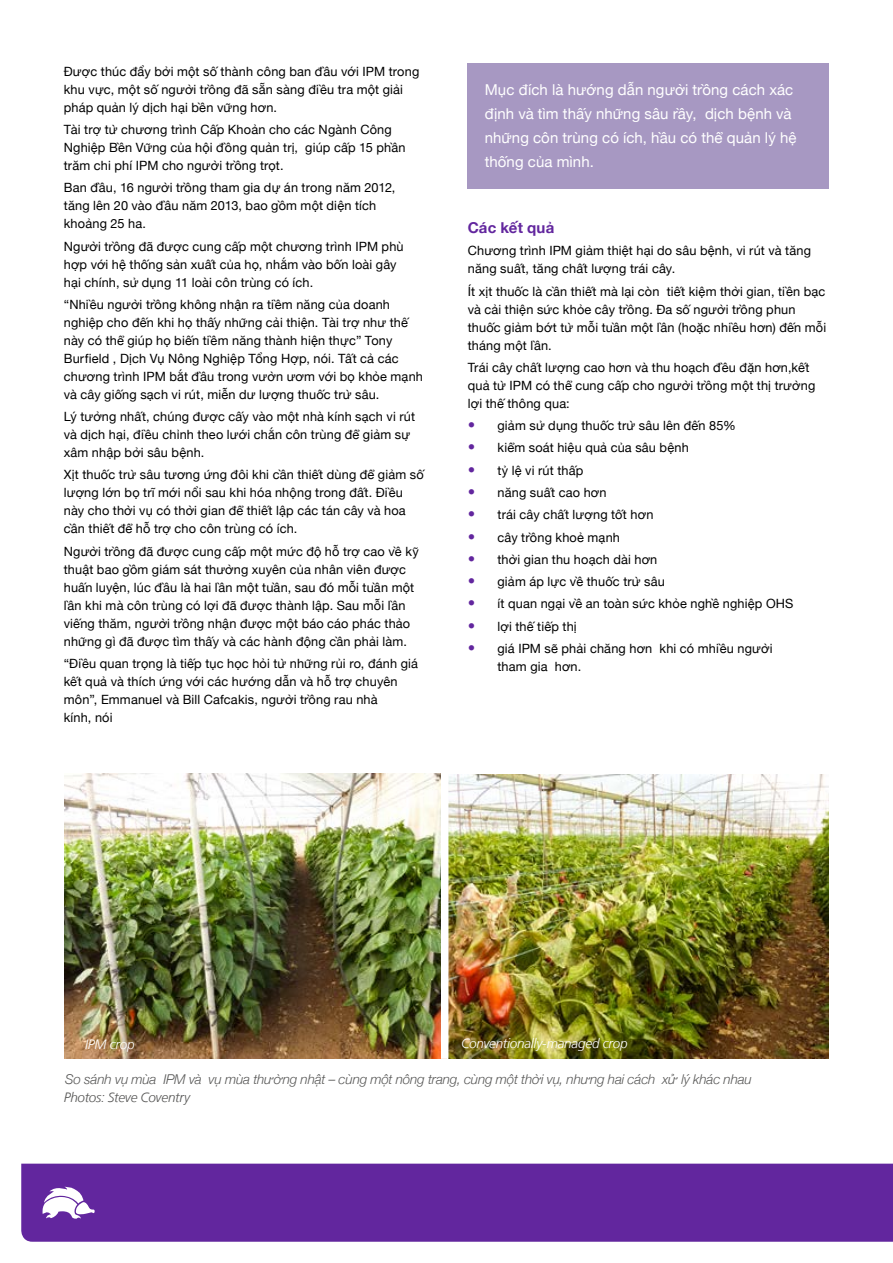
<style>
.page{position:relative;width:893px;height:1263px;background:#fff}
.page>*{position:absolute;margin:0;border:0;box-sizing:border-box;transform-origin:0 0}
.Pull_out_box_heading{font:15px/24px "Helvetica Neue";letter-spacing:.005em;color:#fff}
.t1{font:700 15px "Helvetica Neue";letter-spacing:.01em;color:#62269e}
.t2{font:italic 300 13.5px "Helvetica Neue";letter-spacing:-.015em;color:#575756}
.t3{font:italic 300 13.5px "Frutiger LT Com";letter-spacing:-.015em;color:#fff}
.t4{font:italic 300 13.5px "Frutiger LT Com";letter-spacing:-.02em;color:#575756}
.Body_Black{font:12.75px/18px "Helvetica Neue";letter-spacing:.015em;color:#000}
.s1{font-family:"Frutiger LT Com";font-weight:700;font-size:15px;color:#62269e}
</style>
<div class="page">
<div style="left:21px;top:1163px;width:872px;height:79px;background:#62269e"></div>
<svg style="left:43px;top:1187px;width:52px;height:32px"></svg>
<img style="left:64px;top:774px;width:377px;height:284px">
<div style="left:468px;top:64px;width:361px;height:125px;background:#a798c2"></div>
<img style="left:448px;top:775px;width:381px;height:284px">
<p class="Body_Black" style="left:64px;top:61px;width:357px">Được thúc đẩy bởi một số thành công ban đầu với IPM trong khu vực, một số người trồng đã sẵn sàng điều tra một giải pháp quản lý dịch hại bền vững hơn.</p>
<p class="Body_Black" style="left:64px;top:120px;width:343px">Tài trợ từ chương trình Cấp Khoản cho các Ngành Công<br>Nghiệp Bền Vững của hội đồng quản trị, giúp cấp 15 phần trăm chi phí IPM cho người trồng trọt.</p>
<p class="Body_Black" style="left:64px;top:178px;width:333px">Ban đầu, 16 người trồng tham gia dự án trong năm 2012, tăng lên 20 vào đầu năm 2013, bao gồm một diện tích khoảng 25 ha.</p>
<p class="Body_Black" style="left:64px;top:236px;width:341px">Người trồng đã được cung cấp một chương trình IPM phù hợp với hệ thống sản xuất của họ, nhắm vào bốn loài gây hại chính, sử dụng 11 loài côn trùng có ích.</p>
<p class="Body_Black" style="left:64px;top:294px;width:361px">“Nhiều người trồng không nhận ra tiềm năng của doanh nghiệp cho đến khi họ thấy những cải thiện. Tài trợ như thế này có thể giúp họ biến tiềm năng thành hiện thực” Tony Burfield , Dịch Vụ Nông Nghiệp Tổng Hợp, nói. Tất cả các chương trình IPM bắt đầu trong vườn ươm với bọ khỏe mạnh và cây giống sạch vi rút, miễn dư lượng thuốc trừ sâu.</p>
<p class="Body_Black" style="left:64px;top:407px;width:353px">Lý tưởng nhất, chúng được cấy vào một nhà kính sạch vi rút và dịch hại, điều chỉnh theo lưới chắn côn trùng để giảm sự xâm nhập bởi sâu bệnh.</p>
<p class="Body_Black" style="left:64px;top:465px;width:361px">Xịt thuốc trừ sâu tương ứng đôi khi cần thiết dùng để giảm số lượng lớn bọ trĩ mới nổi sau khi hóa nhộng trong đất. Điều này cho thời vụ có thời gian để thiết lập các tán cây và hoa cần thiết để hỗ trợ cho côn trùng có ích.</p>
<p class="Body_Black" style="left:64px;top:541px;width:357px">Người trồng đã được cung cấp một mức độ hỗ trợ cao về kỹ thuật bao gồm giám sát thường xuyên của nhân viên được huấn luyện, lúc đầu là hai lần một tuần, sau đó mỗi tuần một lần khi mà côn trùng có lợi đã được thành lập. Sau mỗi lần viếng thăm, người trồng nhận được một báo cáo phác thảo những gì đã được tìm thấy và các hành động cần phải làm.</p>
<p class="Body_Black" style="left:64px;top:653px;width:356px">“Điều quan trọng là tiếp tục học hỏi từ những rủi ro, đánh giá kết quả và thích ứng với các hướng dẫn và hỗ trợ chuyên môn”, Emmanuel và Bill Cafcakis, người trồng rau nhà<br>kính, nói</p>
<p class="Pull_out_box_heading" style="left:485px;top:77px;width:313px">Mục đích là hướng dẫn người trồng cách xác định và tìm thấy những sâu rầy, dịch bệnh và những côn trùng có ích, hầu có thể quản lý hệ thống của mình.</p>
<h2 class="t1" style="left:468px;top:214px;width:88px">Các kết quả</h2>
<p class="Body_Black" style="left:468px;top:241px;width:345px">Chương trình IPM giảm thiệt hại do sâu bệnh, vi rút và tăng năng suất, tăng chất lượng trái cây.</p>
<p class="Body_Black" style="left:468px;top:281px;width:360px">Ít xịt thuốc là cần thiết mà lại còn tiết kiệm thời gian, tiền bạc và cải thiện sức khỏe cây trồng. Đa số người trồng phun thuốc giảm bớt từ mỗi tuần một lần (hoặc nhiều hơn) đến mỗi tháng một lần.</p>
<p class="Body_Black" style="left:468px;top:357px;width:349px">Trái cây chất lượng cao hơn và thu hoạch đều đặn hơn,kết quả từ IPM có thể cung cấp cho người trồng một thị trường lợi thế thông qua:</p>
<p class="Body_Black" style="left:468px;top:416px;width:269px"><span class="s1">•</span> giảm sử dụng thuốc trừ sâu lên đến 85%</p>
<p class="Body_Black" style="left:468px;top:438px;width:223px"><span class="s1">•</span> kiểm soát hiệu quả của sâu bệnh</p>
<p class="Body_Black" style="left:468px;top:460px;width:117px"><span class="s1">•</span> tỷ lệ vi rút thấp</p>
<p class="Body_Black" style="left:468px;top:483px;width:140px"><span class="s1">•</span> năng suất cao hơn</p>
<p class="Body_Black" style="left:468px;top:505px;width:187px"><span class="s1">•</span> trái cây chất lượng tốt hơn</p>
<p class="Body_Black" style="left:468px;top:527px;width:154px"><span class="s1">•</span> cây trồng khoẻ mạnh</p>
<p class="Body_Black" style="left:468px;top:549px;width:191px"><span class="s1">•</span> thời gian thu hoạch dài hơn</p>
<p class="Body_Black" style="left:468px;top:572px;width:199px"><span class="s1">•</span> giảm áp lực về thuốc trừ sâu</p>
<p class="Body_Black" style="left:468px;top:594px;width:327px"><span class="s1">•</span> ít quan ngại về an toàn sức khỏe nghề nghiệp OHS</p>
<p class="Body_Black" style="left:468px;top:616px;width:110px"><span class="s1">•</span> lợi thế tiếp thị</p>
<p class="Body_Black" style="left:497px;top:638px;width:277px;text-indent:-30px"><span class="s1">•</span> giá IPM sẽ phải chăng hơn khi có mhiều người tham gia hơn.</p>
<p class="t3" style="left:85px;top:1036px;width:51px">IPM crop</p>
<p class="t3" style="left:461px;top:1035px;width:168px">Conventionally-managed crop</p>
<p class="t2" style="left:65px;top:1069px;width:688px">So sánh vụ mùa IPM và vụ mùa thường nhật – cùng một nông trang, cùng một thời vụ, nhưng hai cách xử lý khác nhau</p>
<p class="t4" style="left:64px;top:1089px;width:128px">Photos: Steve Coventry</p>
</div>
